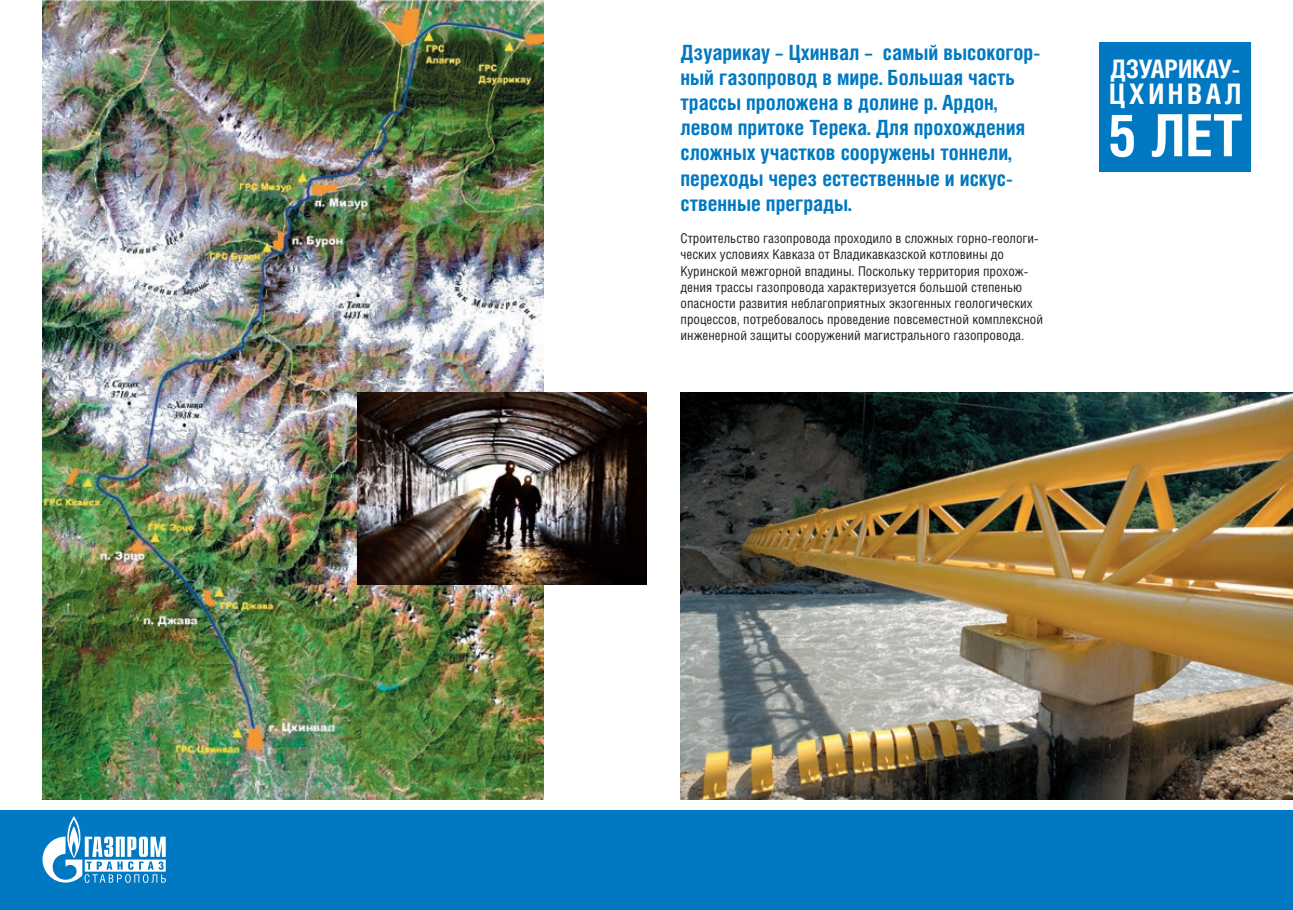
<style>
.page{position:relative;width:1293px;height:910px;background:#fff}
.page>*{position:absolute;margin:0;border:0;box-sizing:border-box;transform-origin:0 0}
.t1{font:700 58.2px "Helios Cond";color:#fff}
.t2{font:700 28.35px "Helios Cond";letter-spacing:.13em;color:#fff}
.t3{font:700 25.5px "Helios Cond";letter-spacing:-.01em;color:#fff}
.t4{font:700 21px/25.2px "Helios Cond";color:#0079c2}
.t5{font:13.5px/16.2px "Helios Cond";color:#231f20}
</style>
<div class="page">
<div style="left:0;top:810px;width:1293px;height:100px;background:#0079c2"></div>
<svg style="left:43px;top:816px;width:123px;height:67px"></svg>
<div style="left:1099px;top:43px;width:152px;height:129px;background:#0079c2"></div>
<img style="left:43px;top:0;width:500px;height:799px">
<img style="left:680px;top:392px;width:613px;height:407px">
<img style="left:357px;top:392px;width:289px;height:193px">
<p class="t4" style="left:680px;top:39px;width:361px">Дзуарикау – Цхинвал – самый высокогор&shy;ный газопровод в мире. Большая часть трассы проложена в долине р. Ардон, левом притоке Терека. Для прохождения сложных участков сооружены тоннели,</p>
<p class="t4" style="left:680px;top:165px;width:334px">переходы через естественные и искус&shy;ственные преграды.</p>
<p class="t5" style="left:680px;top:230px;width:360px">Строительство газопровода проходило в сложных горно-геологи&shy;ческих условиях Кавказа от Владикавказской котловины до</p>
<p class="t5" style="left:680px;top:262px;width:364px">Куринской межгорной впадины. Поскольку территория прохож&shy;дения трассы газопровода характеризуется большой степенью опасности развития неблагоприятных экзогенных геологических процессов, потребовалось проведение повсеместной комплексной инженерной защиты сооружений магистрального газопровода.</p>
<p class="t3" style="left:1110px;top:53px;width:131px">ДЗУАРИКАУ-</p>
<p class="t2" style="left:1109px;top:77px;width:134px">ЦХИНВАЛ</p>
<p class="t1" style="left:1108px;top:101px;width:136px">5 ЛЕТ</p>
</div>
